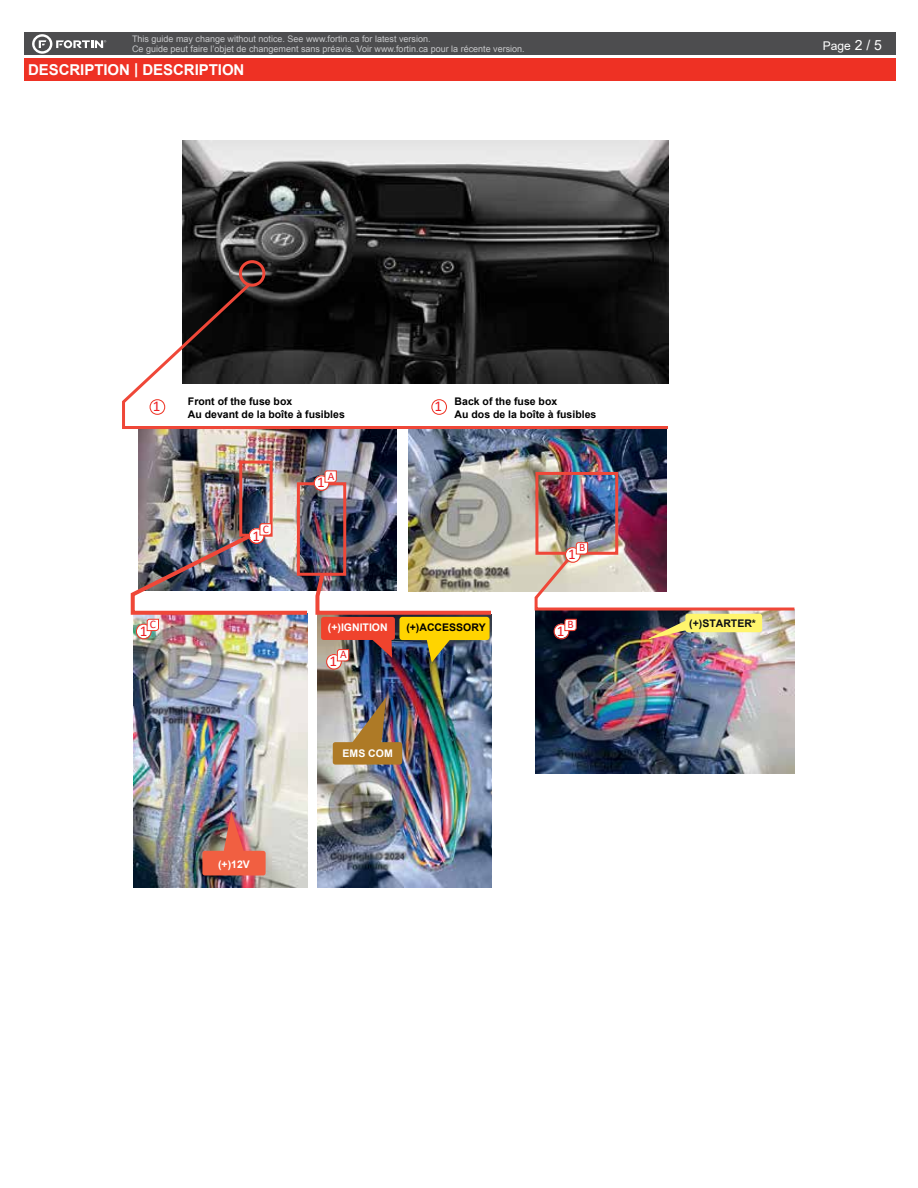
<style>
.page{position:relative;width:918px;height:1188px;background:#fff}
.page>*{position:absolute;margin:0;border:0;box-sizing:border-box;transform-origin:0 0}
.t1{font:700 15px "Arial";letter-spacing:-.005em;color:#fff}
.t2{font:15px "Calibri";color:#ed1d24}
.t3{font:12px "Arial";color:#fff}
.t4{font:11.55px "Calibri";color:#ed1d24}
.t5{font:700 10.5px/12.6px "Arial";color:#000}
.t6{font:700 10.5px "Arial";color:#fff}
.t7{font:700 10.5px "Arial";color:#0b0e14}
.t8{font:9px/9.8px "Arial";color:#c7c8ca}
.s1{font-size:13.95px}
</style>
<div class="page">
<div style="left:24px;top:33px;width:872px;height:22px;background:#4d4d4f"></div>
<div style="left:24px;top:58px;width:872px;height:23px;background:#ee3124"></div>
<svg style="left:32px;top:34px;width:74px;height:20px"></svg>
<img style="left:139px;top:431px;width:258px;height:92px">
<img style="left:317px;top:670px;width:174px;height:218px">
<div style="left:333px;top:742px;width:69px;height:23px;background:#ae7a26;border-radius:3px"></div>
<div style="left:239px;top:461px;width:34px;height:76px;border:3px solid #ef4738"></div>
<div style="left:297px;top:482px;width:49px;height:94px;border:3px solid #ef4738"></div>
<svg style="left:314px;top:470px;width:23px;height:21px"></svg>
<img style="left:350px;top:697px;width:36px;height:46px">
<img style="left:134px;top:670px;width:174px;height:218px">
<div style="left:202px;top:851px;width:64px;height:25px;background:#f15f41;border-radius:3px"></div>
<svg style="left:223px;top:812px;width:22px;height:39px"></svg>
<img style="left:130px;top:523px;width:365px;height:147px">
<img style="left:408px;top:431px;width:259px;height:160px">
<div style="left:535px;top:472px;width:83px;height:83px;border:3px solid #ef4738"></div>
<img style="left:536px;top:612px;width:258px;height:161px">
<svg style="left:554px;top:618px;width:23px;height:21px"></svg>
<svg style="left:533px;top:542px;width:262px;height:70px"></svg>
<div style="left:685px;top:614px;width:77px;height:18px;background:#fff56d;border-radius:2px"></div>
<svg style="left:648px;top:620px;width:40px;height:19px"></svg>
<img style="left:182px;top:140px;width:486px;height:141px">
<svg style="left:122px;top:281px;width:547px;height:150px"></svg>
<div style="left:239px;top:260px;width:26px;height:27px;border:3px solid #ef4738;border-radius:50%"></div>
<p class="t8" style="left:132px;top:34px;width:394px">This guide may change without notice. See www.fortin.ca for latest version.<br>Ce guide peut faire l’objet de changement sans préavis. Voir www.fortin.ca pour la récente version.</p>
<h1 class="t1" style="left:28px;top:59px;width:218px">DESCRIPTION | DESCRIPTION</h1>
<h2 class="t3" style="left:823px;top:38px;width:61px">Page <span class="s1">2 / 5</span></h2>
<p class="t2" style="left:153px;top:396px;width:9px">1</p>
<p class="t5" style="left:188px;top:396px;width:158px">Front of the fuse box<br>Au devant de la boîte à fusibles</p>
<p class="t2" style="left:435px;top:396px;width:9px">1</p>
<p class="t5" style="left:455px;top:396px;width:143px">Back of the fuse box<br>Au dos de la boîte à fusibles</p>
<p class="t4" style="left:328px;top:468px;width:8px">A</p>
<p class="t2" style="left:317px;top:472px;width:9px">1</p>
<p class="t4" style="left:263px;top:521px;width:8px">C</p>
<p class="t2" style="left:253px;top:525px;width:9px">1</p>
<p class="t4" style="left:579px;top:540px;width:8px">B</p>
<p class="t2" style="left:568px;top:544px;width:9px">1</p>
<p class="t4" style="left:150px;top:616px;width:8px">C</p>
<p class="t2" style="left:140px;top:621px;width:9px">1</p>
<p class="t6" style="left:328px;top:620px;width:61px">(+)IGNITION</p>
<p class="t5" style="left:406px;top:621px;width:81px">(+)ACCESSORY</p>
<p class="t4" style="left:568px;top:616px;width:8px">B</p>
<p class="t2" style="left:557px;top:620px;width:9px">1</p>
<p class="t7" style="left:689px;top:616px;width:68px">(+)STARTER*</p>
<p class="t4" style="left:340px;top:646px;width:8px">A</p>
<p class="t2" style="left:329px;top:651px;width:9px">1</p>
<p class="t6" style="left:343px;top:746px;width:52px">EMS COM</p>
<p class="t6" style="left:218px;top:857px;width:33px">(+)12V</p>
</div>
